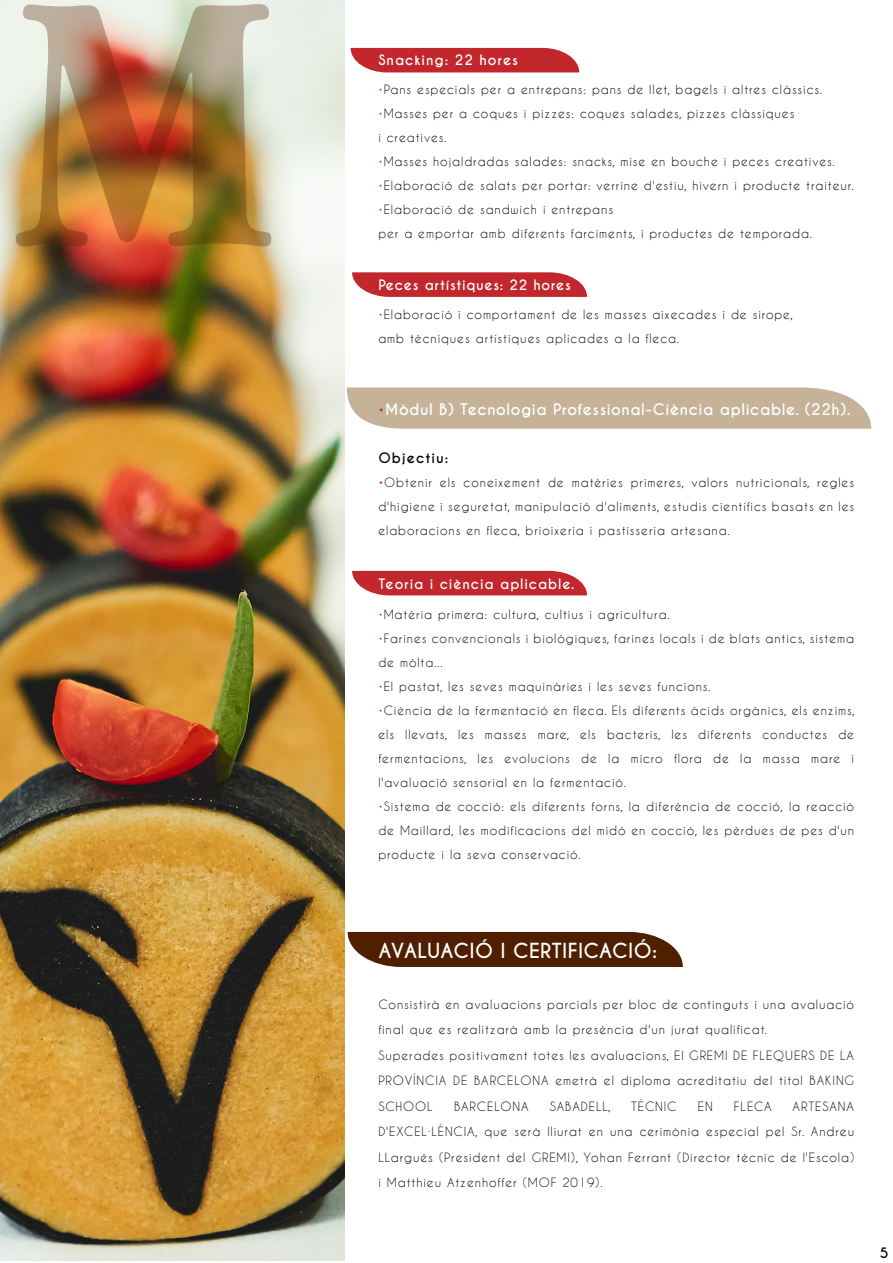
<style>
.page{position:relative;width:893px;height:1263px;background:#fff}
.page>*{position:absolute;margin:0;border:0;box-sizing:border-box;transform-origin:0 0}
.t1{font:700 19.5px "Caviar Dreams";letter-spacing:.015em;color:#fff}
.t2{font:700 15px "Caviar Dreams";letter-spacing:.04em;color:#fff}
.t3{font:700 13.5px "Caviar Dreams";letter-spacing:.065em;color:#fff}
.t4{font:700 13.5px "Caviar Dreams";letter-spacing:.075em;color:#000}
.t5{font:12px/24px "Caviar Dreams";letter-spacing:.075em;color:#000}
.s1{color:#c1272d}
.s2{font-size:13.95px;color:#c1272d}
.s3{font-weight:700;color:#c1272d}
</style>
<div class="page">
<svg style="left:347px;top:387px;width:524px;height:42px;background:#c8b69f"></svg>
<svg style="left:351px;top:48px;width:228px;height:24px;background:#c5353a"></svg>
<svg style="left:352px;top:272px;width:235px;height:25px;background:#c6393e"></svg>
<svg style="left:352px;top:571px;width:235px;height:24px;background:#c5353b"></svg>
<svg style="left:348px;top:932px;width:335px;height:35px;background:#5b2e11"></svg>
<img style="left:0;top:0;width:345px;height:1260px">
<img style="left:16px;top:4px;width:255px;height:243px">
<p class="t3" style="left:378px;top:52px;width:141px">Snacking: 22 hores</p>
<p class="t5" style="left:378px;top:77px;width:445px"><span class="s1">•</span>Pans especials per a entrepans: pans de llet, bagels i altres clàssics.</p>
<p class="t5" style="left:378px;top:101px;width:418px"><span class="s1">•</span>Masses per a coques i pizzes: coques salades, pizzes clàssiques i creatives.</p>
<p class="t5" style="left:378px;top:149px;width:458px"><span class="s1">•</span>Masses hojaldradas salades: snacks, mise en bouche i peces creatives.</p>
<p class="t5" style="left:378px;top:173px;width:477px"><span class="s1">•</span>Elaboració de salats per portar: verrine d'estiu, hivern i producte traiteur.</p>
<p class="t5" style="left:378px;top:197px;width:435px"><span class="s1">•</span>Elaboració de sandwich i entrepans<br>per a emportar amb diferents farciments, i productes de temporada.</p>
<p class="t3" style="left:378px;top:277px;width:194px">Peces artístiques: 22 hores</p>
<p class="t5" style="left:378px;top:302px;width:416px"><span class="s1">•</span>Elaboració i comportament de les masses aixecades i de sirope, amb tècniques artístiques aplicades a la fleca.</p>
<p class="t2" style="left:378px;top:400px;width:473px"><span class="s2">•</span>Mòdul B) Tecnologia Professional-Ciència aplicable. (22h).</p>
<p class="t4" style="left:378px;top:449px;width:71px">Objectiu:</p>
<p class="t5" style="left:378px;top:470px;width:477px;text-align:justify"><span class="s3">•</span>Obtenir els coneixement de matèries primeres, valors nutricionals, regles d'higiene i seguretat, manipulació d'aliments, estudis científics basats en les elaboracions en fleca, brioixeria i pastisseria artesana.</p>
<p class="t3" style="left:378px;top:575px;width:197px">Teoria i ciència aplicable.</p>
<p class="t5" style="left:378px;top:602px;width:293px"><span class="s1">•</span>Matèria primera: cultura, cultius i agricultura.</p>
<p class="t5" style="left:378px;top:626px;width:477px"><span class="s1">•</span>Farines convencionals i biològiques, farines locals i de blats antics, sistema de mòlta...</p>
<p class="t5" style="left:378px;top:674px;width:334px"><span class="s1">•</span>El pastat, les seves maquinàries i les seves funcions.</p>
<p class="t5" style="left:378px;top:698px;width:478px;text-align:justify"><span class="s1">•</span>Ciència de la fermentació en fleca. Els diferents àcids orgànics, els enzims, els llevats, les masses mare, els bacteris, les diferents conductes de fermentacions, les evolucions de la micro flora de la massa mare i l'avaluació sensorial en la fermentació.</p>
<p class="t5" style="left:378px;top:794px;width:477px;text-align:justify"><span class="s1">•</span>Sistema de cocció: els diferents forns, la diferència de cocció, la reacció de Maillard, les modificacions del midó en cocció, les pèrdues de pes d'un producte i la seva conservació.</p>
<h1 class="t1" style="left:378px;top:938px;width:280px">AVALUACIÓ I CERTIFICACIÓ:</h1>
<p class="t5" style="left:378px;top:991px;width:477px;line-height:25.5px">Consistirà en avaluacions parcials per bloc de continguts i una avaluació final que es realitzarà amb la presència d'un jurat qualificat.<br>Superades positivament totes les avaluacions, El GREMI DE FLEQUERS DE LA PROVÍNCIA DE BARCELONA emetrà el diploma acreditatiu del títol BAKING SCHOOL</p>
<p class="t5" style="left:454px;top:1094px;width:76px">BARCELONA</p>
<p class="t5" style="left:550px;top:1094px;width:62px">SABADELL,</p>
<p class="t5" style="left:631px;top:1094px;width:47px">TÈCNIC</p>
<p class="t5" style="left:698px;top:1094px;width:16px">EN</p>
<p class="t5" style="left:734px;top:1094px;width:39px">FLECA</p>
<p class="t5" style="left:378px;top:1093px;width:477px;line-height:25.5px;text-align:justify;text-indent:414px">ARTESANA D'EXCEL·LÈNCIA, que serà lliurat en una cerimònia especial pel Sr. Andreu LLargués (President del GREMI), Yohan Ferrant (Director tècnic de l'Escola) i Matthieu Atzenhoffer (MOF 2019).</p>
<p class="t4" style="left:880px;top:1245px;width:10px">5</p>
</div>
